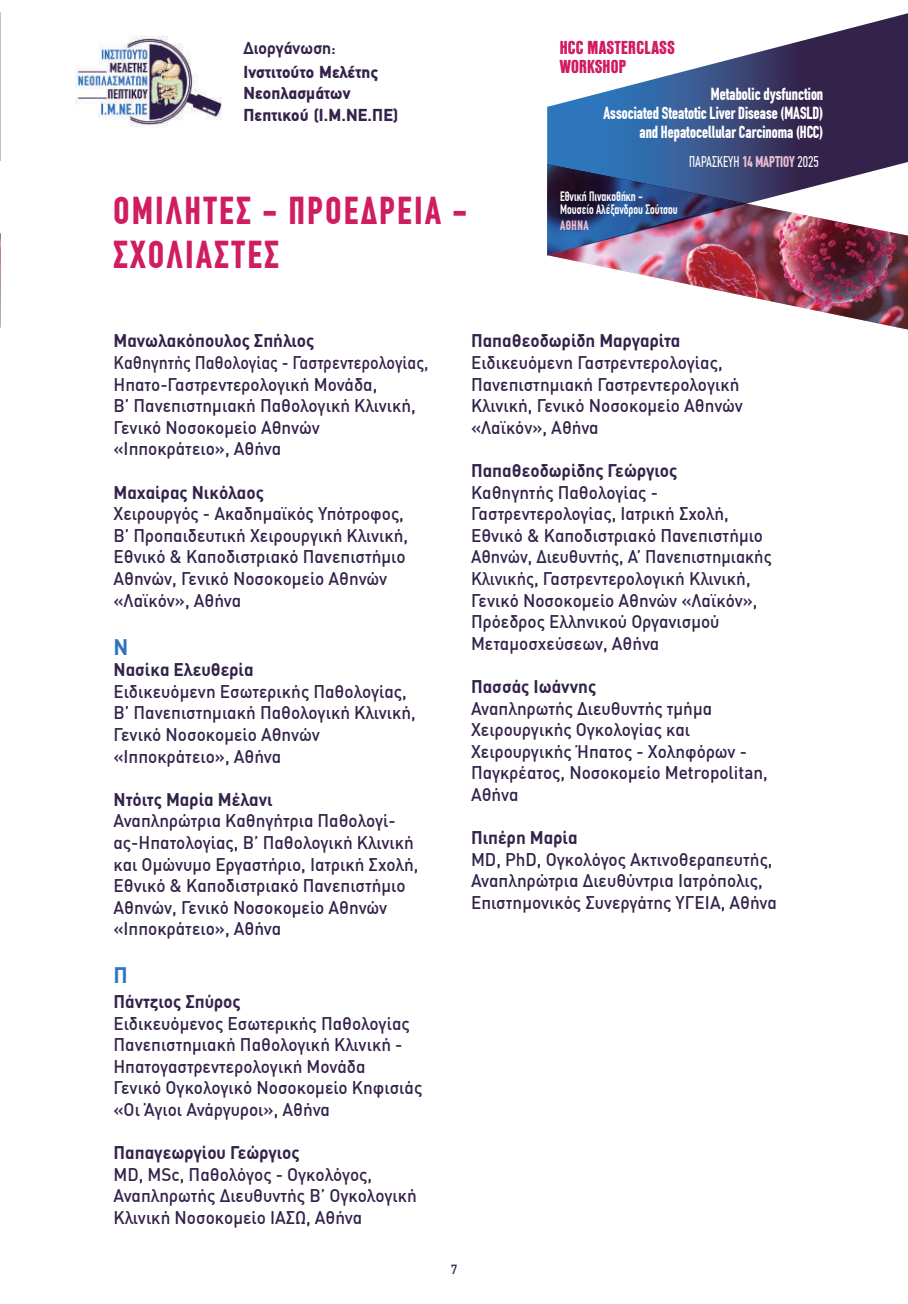
<style>
.page{position:relative;width:908px;height:1304px;background:#fff}
.page>*{position:absolute;margin:0;border:0;box-sizing:border-box;transform-origin:0 0}
.t1{font:700 condensed 38px/44px "CF Din";letter-spacing:.07em;color:#d01c60}
.t2{font:700 22px "DIN Greek";color:#2e76bc;scale:.95 1}
.t3{font:500 18px/21.6px "DIN Greek";color:#33224a;scale:.95 1}
.t4{font:700 18px "DIN Greek";color:#33224a;scale:.95 1}
.t5{font:500 18px/21.6px "DIN Greek";color:#33224a;scale:.89 1}
.t6{font:800 17.6px/19.2px "PF Fusion Sans";letter-spacing:.01em;color:#d01c60}
.t7{font:900 17.4px/20.8px "PF Din Text";letter-spacing:.01em;color:#33224a}
.t8{font:700 17.4px "PF Din Text";letter-spacing:.01em;color:#33224a}
.t9{font:700 condensed 17.2px/19px "CF Din";color:#fff;text-align:right;scale:.95 1}
.t10{font:condensed 15.2px "CF Din";color:#fff;scale:.95 1}
.t11{font:condensed 13.4px/12.8px "CF Din";color:#fff;scale:.95 1}
.t12{font:700 condensed 13.4px "CF Din";letter-spacing:.04em;color:#ebbbcf;scale:.95 1}
.t13{font:500 13px "DIN Greek";color:#33224a;scale:.95 1}
.s1{font-weight:700;color:#ebbbcf}
</style>
<div class="page">
<img style="left:75px;top:36px;width:147px;height:92px">
<svg style="left:0;top:12px;width:1px;height:316px"></svg>
<img style="left:547px;top:255px;width:360px;height:75px">
<img style="left:547px;top:13px;width:360px;height:242px">
<p class="t8" style="left:243px;top:38px;width:94px">Διοργάνωση:</p>
<p class="t7" style="left:243px;top:61px;width:136px">Ινστιτούτο Μελέτης<br>Νεοπλασμάτων</p>
<p class="t7" style="left:243px;top:105px;width:156px">Πεπτικού (Ι.Μ.ΝΕ.ΠΕ)</p>
<h1 class="t1" style="left:113px;top:189px;width:355px">ΟΜΙΛΗΤΈΣ - ΠΡΟΕΔΡΕΊΑ -<br>ΣΧΟΛΙΑΣΤΈΣ</h1>
<p class="t6" style="left:559px;top:38px;width:117px">HCC MASTERCLASS<br>WORKSHOP</p>
<p class="t9" style="left:603px;top:85px;width:233px">Metabolic dysfunction<br>Associated Steatotic Liver Disease (MASLD) and Hepatocellular Carcinoma (HCC)</p>
<p class="t10" style="left:689px;top:153px;width:138px">ΠΑΡΑΣΚΕΥΉ <span class="s1">14 ΜΑΡΤΊΟΥ</span> 2025</p>
<p class="t11" style="left:559px;top:190px;width:125px">Εθνική Πινακοθήκη -<br>Μουσείο Αλέξανδρου Σούτσου</p>
<p class="t12" style="left:559px;top:218px;width:32px">ΑΘΉΝΑ</p>
<p class="t4" style="left:113px;top:330px;width:213px">Μανωλακόπουλος Σπήλιος</p>
<p class="t5" style="left:113px;top:352px;width:355px">Καθηγητής Παθολογίας - Γαστρεντερολογίας, Ηπατο-Γαστρεντερολογική Μονάδα,<br>Β’ Πανεπιστημιακή Παθολογική Κλινική, Γενικό Νοσοκομείο Αθηνών «Ιπποκράτειο», Αθήνα</p>
<p class="t4" style="left:113px;top:482px;width:160px">Μαχαίρας Νικόλαος</p>
<p class="t3" style="left:113px;top:503px;width:311px">Χειρουργός - Ακαδημαϊκός Υπότροφος, Β’ Προπαιδευτική Χειρουργική Κλινική, Εθνικό &amp; Καποδιστριακό Πανεπιστήμιο Αθηνών, Γενικό Νοσοκομείο Αθηνών «Λαϊκόν», Αθήνα</p>
<p class="t2" style="left:113px;top:634px;width:17px">Ν</p>
<p class="t4" style="left:113px;top:659px;width:149px">Νασίκα Ελευθερία</p>
<p class="t3" style="left:113px;top:680px;width:319px">Ειδικευόμενη Εσωτερικής Παθολογίας,<br>Β’ Πανεπιστημιακή Παθολογική Κλινική,<br>Γενικό Νοσοκομείο Αθηνών «Ιπποκράτειο», Αθήνα</p>
<p class="t4" style="left:113px;top:789px;width:169px">Ντόιτς Μαρία Μέλανι</p>
<p class="t3" style="left:113px;top:810px;width:322px">Αναπληρώτρια Καθηγήτρια Παθολογί&shy;ας-Ηπατολογίας, Β’ Παθολογική Κλινική και Ομώνυμο Εργαστήριο, Ιατρική Σχολή, Εθνικό &amp; Καποδιστριακό Πανεπιστήμιο Αθηνών, Γενικό Νοσοκομείο Αθηνών «Ιπποκράτειο», Αθήνα</p>
<p class="t2" style="left:113px;top:963px;width:17px">Π</p>
<p class="t4" style="left:113px;top:991px;width:135px">Πάντζιος Σπύρος</p>
<p class="t3" style="left:113px;top:1012px;width:326px">Ειδικευόμενος Εσωτερικής Παθολογίας Πανεπιστημιακή Παθολογική Κλινική - Ηπατογαστρεντερολογική Μονάδα<br>Γενικό Ογκολογικό Νοσοκομείο Κηφισιάς «Οι Άγιοι Ανάργυροι», Αθήνα</p>
<p class="t4" style="left:113px;top:1142px;width:197px">Παπαγεωργίου Γεώργιος</p>
<p class="t3" style="left:113px;top:1163px;width:320px">MD, MSc, Παθολόγος - Ογκολόγος,<br>Αναπληρωτής Διευθυντής Β’ Ογκολογική<br>Κλινική Νοσοκομείο ΙΑΣΩ, Αθήνα</p>
<p class="t4" style="left:471px;top:330px;width:222px">Παπαθεοδωρίδη Μαργαρίτα</p>
<p class="t3" style="left:471px;top:352px;width:288px">Ειδικευόμενη Γαστρεντερολογίας,<br>Πανεπιστημιακή Γαστρεντερολογική<br>Κλινική, Γενικό Νοσοκομείο Αθηνών «Λαϊκόν», Αθήνα</p>
<p class="t4" style="left:471px;top:460px;width:219px">Παπαθεοδωρίδης Γεώργιος</p>
<p class="t3" style="left:471px;top:481px;width:318px">Καθηγητής Παθολογίας - Γαστρεντερολογίας, Ιατρική Σχολή, Εθνικό &amp; Καποδιστριακό Πανεπιστήμιο Αθηνών, Διευθυντής, Α’ Πανεπιστημιακής Κλινικής, Γαστρεντερολογική Κλινική, Γενικό Νοσοκομείο Αθηνών «Λαϊκόν», Πρόεδρος Ελληνικού Οργανισμού Μεταμοσχεύσεων, Αθήνα</p>
<p class="t4" style="left:471px;top:676px;width:133px">Πασσάς Ιωάννης</p>
<p class="t3" style="left:471px;top:697px;width:314px">Αναπληρωτής Διευθυντής τμήμα<br>Χειρουργικής Ογκολογίας και<br>Χειρουργικής Ήπατος - Χοληφόρων -<br>Παγκρέατος, Νοσοκομείο Μetropolitan,<br>Αθήνα</p>
<p class="t4" style="left:471px;top:827px;width:114px">Πιπέρη Μαρία</p>
<p class="t3" style="left:471px;top:848px;width:323px">ΜD, PhD, Ογκολόγος Ακτινοθεραπευτής,<br>Αναπληρώτρια Διευθύντρια Ιατρόπολις,<br>Επιστημονικός Συνεργάτης ΥΓΕΙΑ, Αθήνα</p>
<p class="t13" style="left:450px;top:1261px;width:8px">7</p>
</div>
